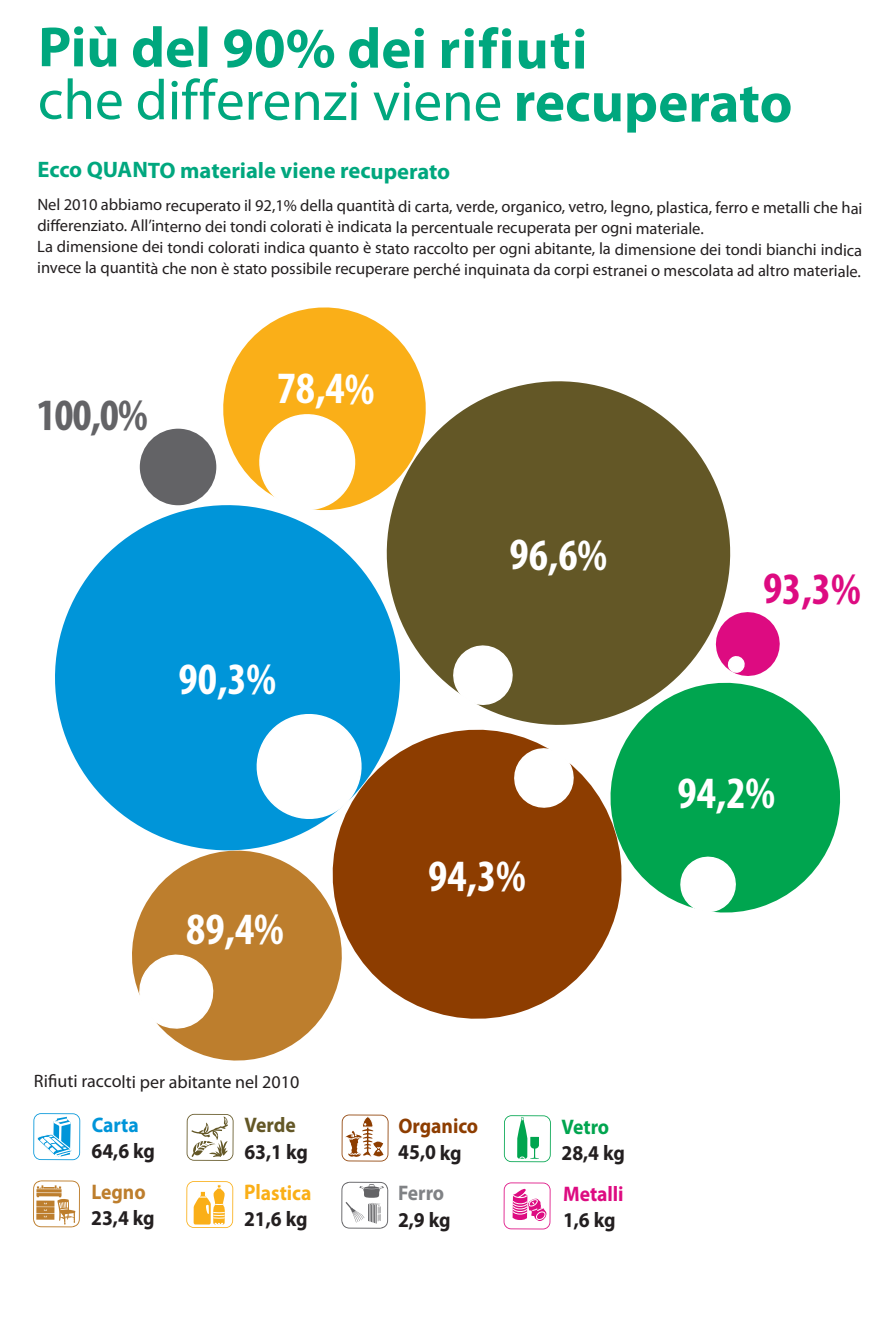
<style>
.page{position:relative;width:893px;height:1319px;background:#fff}
.page>*{position:absolute;margin:0;border:0;box-sizing:border-box;transform-origin:0 0}
.t1{font:57px "Myriad Pro";letter-spacing:-.005em;color:#00a77e}
.t2{font:700 57px "Myriad Pro";letter-spacing:-.005em;color:#00a77e}
.titolo_materiale{font:700 condensed 45px "Myriad Pro";letter-spacing:-.005em;color:#fff}
.titolo_materiale-2{font:700 condensed 45px "Myriad Pro";color:#636366}
.titolo_materiale-3{font:700 condensed 45px "Myriad Pro";color:#dd0b81}
.t3{font:700 22.5px "Myriad Pro";letter-spacing:-.005em;color:#00a77e}
.titolo_materiale-4{font:700 21.15px "Myriad Pro";letter-spacing:-.015em;color:#231f20;scale:.92 1}
.titolo_materiale-5{font:700 21.15px "Myriad Pro";letter-spacing:-.005em;color:#8d3d00;scale:.92 1}
.titolo_materiale-6{font:700 21.15px "Myriad Pro";letter-spacing:-.005em;color:#faaf18;scale:.92 1}
.titolo_materiale-7{font:700 21.15px "Myriad Pro";letter-spacing:-.005em;color:#dd0b81;scale:.92 1}
.titolo_materiale-8{font:700 21.15px "Myriad Pro";letter-spacing:-.005em;color:#0095d9;scale:.92 1}
.titolo_materiale-9{font:700 21.15px "Myriad Pro";letter-spacing:-.01em;color:#808285;scale:.92 1}
.titolo_materiale-10{font:700 21.15px "Myriad Pro";letter-spacing:-.01em;color:#635726;scale:.92 1}
.titolo_materiale-11{font:700 21.15px "Myriad Pro";letter-spacing:-.005em;color:#bd7e2d;scale:.92 1}
.titolo_materiale-12{font:700 21.15px "Myriad Pro";letter-spacing:-.01em;color:#00a54f;scale:.92 1}
.t4{font:18px "Myriad Pro";letter-spacing:-.005em;color:#231f20}
.t5{font:16.5px/20.5px "Myriad Pro";letter-spacing:-.005em;color:#231f20}
.s1{font-weight:700}
</style>
<div class="page">
<svg style="left:55px;top:485px;width:311px;height:350px;fill:#0095d9"></svg>
<svg style="left:251px;top:708px;width:115px;height:116px"></svg>
<svg style="left:366px;top:381px;width:365px;height:331px;background:#75704a"></svg>
<svg style="left:450px;top:642px;width:65px;height:65px"></svg>
<svg style="left:315px;top:712px;width:297px;height:307px;fill:#8d3d00"></svg>
<svg style="left:511px;top:745px;width:65px;height:65px"></svg>
<svg style="left:597px;top:669px;width:244px;height:257px;fill:#00a54f"></svg>
<svg style="left:678px;top:854px;width:60px;height:60px"></svg>
<svg style="left:132px;top:835px;width:225px;height:226px;fill:#bd7e2d"></svg>
<svg style="left:133px;top:948px;width:87px;height:84px"></svg>
<svg style="left:211px;top:307px;width:227px;height:215px;fill:#faaf18"></svg>
<svg style="left:254px;top:409px;width:106px;height:106px"></svg>
<svg style="left:712px;top:608px;width:71px;height:71px"></svg>
<svg style="left:33px;top:1113px;width:47px;height:46px"></svg>
<svg style="left:187px;top:1113px;width:47px;height:47px"></svg>
<svg style="left:342px;top:1114px;width:47px;height:47px"></svg>
<svg style="left:504px;top:1115px;width:47px;height:46px"></svg>
<svg style="left:186px;top:1181px;width:47px;height:46px"></svg>
<svg style="left:504px;top:1182px;width:47px;height:47px"></svg>
<div style="left:140px;top:428px;width:76px;height:77px;background:#636366;border-radius:50%"></div>
<svg style="left:33px;top:1180px;width:47px;height:47px"></svg>
<svg style="left:341px;top:1181px;width:47px;height:47px"></svg>
<p class="t2" style="left:38px;top:11px;width:551px">Più del 90% dei rifiuti</p>
<p class="t1" style="left:38px;top:69px;width:756px">che differenzi viene <span class="s1">recuperato</span></p>
<p class="t3" style="left:38px;top:156px;width:414px">Ecco QUANTO materiale viene recuperato</p>
<p class="t5" style="left:37px;top:196px;width:827px">Nel 2010 abbiamo recuperato il 92,1% della quantità di carta, verde, organico, vetro, legno, plastica, ferro e metalli che hai differenziato. All’interno dei tondi colorati è indicata la percentuale recuperata per ogni materiale.</p>
<p class="t5" style="left:37px;top:238px;width:827px;line-height:21px">La dimensione dei tondi colorati indica quanto è stato raccolto per ogni abitante, la dimensione dei tondi bianchi indica invece la quantità che non è stato possibile recuperare perché inquinata da corpi estranei o mescolata ad altro materiale.</p>
<p class="titolo_materiale-2" style="left:36px;top:387px;width:113px">100,0%</p>
<p class="titolo_materiale" style="left:277px;top:360px;width:99px">78,4%</p>
<p class="titolo_materiale" style="left:179px;top:651px;width:99px">90,3%</p>
<p class="titolo_materiale" style="left:510px;top:526px;width:99px">96,6%</p>
<p class="titolo_materiale" style="left:186px;top:900px;width:99px">89,4%</p>
<p class="t4" style="left:34px;top:1071px;width:267px">Rifiuti raccolti per abitante nel 2010</p>
<p class="titolo_materiale-8" style="left:92px;top:1110px;width:53px">Carta</p>
<p class="titolo_materiale-4" style="left:92px;top:1136px;width:70px">64,6 kg</p>
<p class="titolo_materiale-10" style="left:245px;top:1111px;width:57px">Verde</p>
<p class="titolo_materiale-4" style="left:244px;top:1137px;width:70px">63,1 kg</p>
<p class="titolo_materiale-11" style="left:91px;top:1177px;width:61px">Legno</p>
<p class="titolo_materiale-4" style="left:91px;top:1204px;width:70px">23,4 kg</p>
<p class="titolo_materiale-6" style="left:244px;top:1178px;width:75px">Plastica</p>
<p class="titolo_materiale-4" style="left:244px;top:1204px;width:70px">21,6 kg</p>
<p class="titolo_materiale" style="left:428px;top:847px;width:99px">94,3%</p>
<p class="titolo_materiale-5" style="left:398px;top:1111px;width:88px">Organico</p>
<p class="titolo_materiale-4" style="left:398px;top:1138px;width:70px">45,0 kg</p>
<p class="titolo_materiale-9" style="left:398px;top:1178px;width:52px">Ferro</p>
<p class="titolo_materiale-4" style="left:398px;top:1205px;width:59px">2,9 kg</p>
<p class="titolo_materiale-12" style="left:562px;top:1112px;width:53px">Vetro</p>
<p class="titolo_materiale-4" style="left:561px;top:1138px;width:70px">28,4 kg</p>
<p class="titolo_materiale-7" style="left:563px;top:1179px;width:67px">Metalli</p>
<p class="titolo_materiale-4" style="left:563px;top:1206px;width:59px">1,6 kg</p>
<p class="titolo_materiale-3" style="left:763px;top:560px;width:99px">93,3%</p>
<p class="titolo_materiale" style="left:677px;top:764px;width:99px">94,2%</p>
</div>
